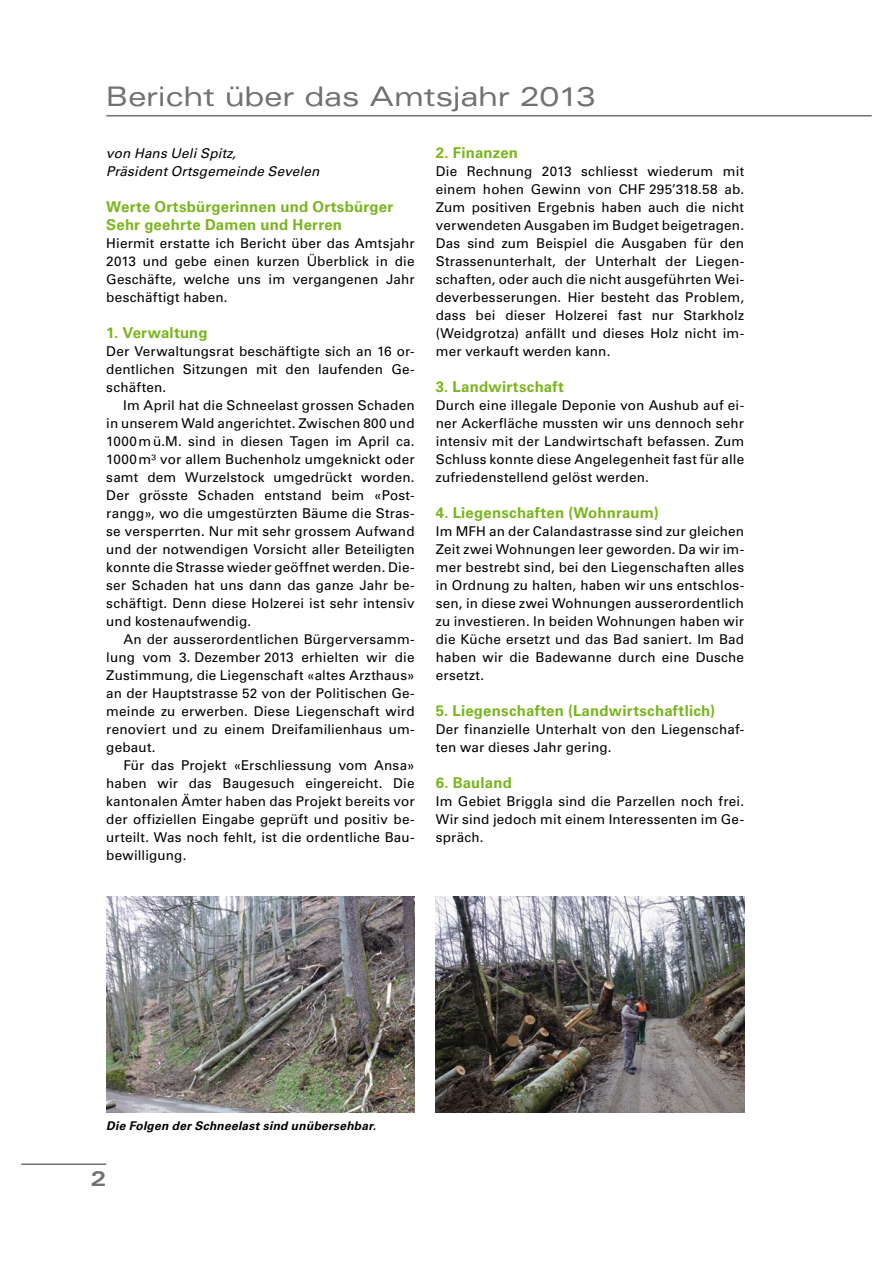
<style>
.page{position:relative;width:893px;height:1263px;background:#fff}
.page>*{position:absolute;margin:0;border:0;box-sizing:border-box;transform-origin:0 0}
.t1{font:expanded 27px "Univers LT";letter-spacing:-.01em;color:#707172}
.t2{font:700 expanded 21px "Univers LT";color:#707172}
.t3{font:700 15px/18px "Univers LT";letter-spacing:.015em;color:#7ab51d}
.t4{font:13.5px/18px "Univers LT";letter-spacing:.015em;color:#000;text-align:justify}
.t5{font:italic 13.5px/18px "Univers LT";letter-spacing:.01em;color:#000}
.t6{font:italic 700 12px "Univers LT";letter-spacing:.02em;color:#000}
</style>
<div class="page">
<hr style="left:21px;top:1163px;width:85px;height:2px;background:#707172">
<hr style="left:106px;top:115px;width:766px;height:1px;background:#707172">
<img style="left:106px;top:896px;width:309px;height:216px">
<img style="left:436px;top:896px;width:308px;height:216px">
<h1 class="t1" style="left:106px;top:81px;width:491px">Bericht über das Amtsjahr 2013</h1>
<p class="t5" style="left:106px;top:145px;width:215px">von Hans Ueli Spitz,<br>Präsident Ortsgemeinde Sevelen</p>
<p class="t3" style="left:106px;top:198px;width:288px">Werte Ortsbürgerinnen und Ortsbürger<br>Sehr geehrte Damen und Herren</p>
<p class="t4" style="left:106px;top:235px;width:310px">Hiermit erstatte ich Bericht über das Amtsjahr 2013 und gebe einen kurzen Überblick in die Geschäfte, welche uns im vergangenen Jahr beschäftigt haben.</p>
<p class="t3" style="left:106px;top:324px;width:103px">1. Verwaltung</p>
<p class="t4" style="left:106px;top:343px;width:310px">Der Verwaltungsrat beschäftigte sich an 16 or&shy;dentlichen Sitzungen mit den laufenden Ge&shy;schäften.</p>
<p class="t4" style="left:106px;top:397px;width:310px;text-indent:17px">Im April hat die Schneelast grossen Schaden in unserem Wald angerichtet. Zwischen 800 und 1000mü.M. sind in diesen Tagen im April ca.<br>1000m³ vor allem Buchenholz umgeknickt oder samt dem Wurzelstock umgedrückt worden.<br>Der grösste Schaden entstand beim «Post&shy;rangg», wo die umgestürzten Bäume die Stras&shy;se versperrten. Nur mit sehr grossem Aufwand und der notwendigen Vorsicht aller Beteiligten konnte die Strasse wieder geöffnet werden. Die&shy;ser Schaden hat uns dann das ganze Jahr be&shy;schäftigt. Denn diese Holzerei ist sehr intensiv und kostenaufwendig.</p>
<p class="t4" style="left:106px;top:631px;width:310px;text-indent:17px">An der ausserordentlichen Bürgerversamm&shy;lung vom 3. Dezember 2013 erhielten wir die Zustimmung, die Liegenschaft «altes Arzthaus» an der Hauptstrasse 52 von der Politischen Ge&shy;meinde zu erwerben. Diese Liegenschaft wird renoviert und zu einem Dreifamilienhaus um&shy;gebaut.</p>
<p class="t4" style="left:106px;top:757px;width:310px;text-indent:17px">Für das Projekt «Erschliessung vom Ansa» haben wir das Baugesuch eingereicht. Die kantonalen Ämter haben das Projekt bereits vor der offiziellen Eingabe geprüft und positiv be&shy;urteilt. Was noch fehlt, ist die ordentliche Bau&shy;bewilligung.</p>
<p class="t3" style="left:436px;top:144px;width:84px">2. Finanzen</p>
<p class="t4" style="left:436px;top:163px;width:310px">Die Rechnung 2013 schliesst wiederum mit einem hohen Gewinn von CHF 295’318.58 ab.<br>Zum positiven Ergebnis haben auch die nicht verwendeten Ausgaben im Budget beigetragen.<br>Das sind zum Beispiel die Ausgaben für den Strassenunterhalt, der Unterhalt der Liegen&shy;schaften, oder auch die nicht ausgeführten Wei&shy;deverbesserungen. Hier besteht das Problem, dass bei dieser Holzerei fast nur Starkholz (Weidgrotza) anfällt und dieses Holz nicht im&shy;mer verkauft werden kann.</p>
<p class="t3" style="left:436px;top:378px;width:130px">3. Landwirtschaft</p>
<p class="t4" style="left:436px;top:397px;width:310px">Durch eine illegale Deponie von Aushub auf ei&shy;ner Ackerfläche mussten wir uns dennoch sehr intensiv mit der Landwirtschaft befassen. Zum Schluss konnte diese Angelegenheit fast für alle zufriedenstellend gelöst werden.</p>
<p class="t3" style="left:436px;top:504px;width:224px">4. Liegenschaften (Wohnraum)</p>
<p class="t4" style="left:436px;top:523px;width:310px">Im MFH an der Calandastrasse sind zur gleichen Zeit zwei Wohnungen leer geworden. Da wir im&shy;mer bestrebt sind, bei den Liegenschaften alles in Ordnung zu halten, haben wir uns entschlos&shy;sen, in diese zwei Wohnungen ausserordentlich zu investieren. In beiden Wohnungen haben wir die Küche ersetzt und das Bad saniert. Im Bad haben wir die Badewanne durch eine Dusche ersetzt.</p>
<p class="t3" style="left:436px;top:702px;width:281px">5. Liegenschaften (Landwirtschaftlich)</p>
<p class="t4" style="left:436px;top:721px;width:310px">Der finanzielle Unterhalt von den Liegenschaf&shy;ten war dieses Jahr gering.</p>
<p class="t3" style="left:436px;top:774px;width:78px">6. Bauland</p>
<p class="t4" style="left:436px;top:793px;width:310px">Im Gebiet Briggla sind die Parzellen noch frei.<br>Wir sind jedoch mit einem Interessenten im Ge&shy;spräch.</p>
<p class="t6" style="left:106px;top:1119px;width:271px">Die Folgen der Schneelast sind unübersehbar.</p>
<h2 class="t2" style="left:91px;top:1167px;width:17px">2</h2>
</div>
